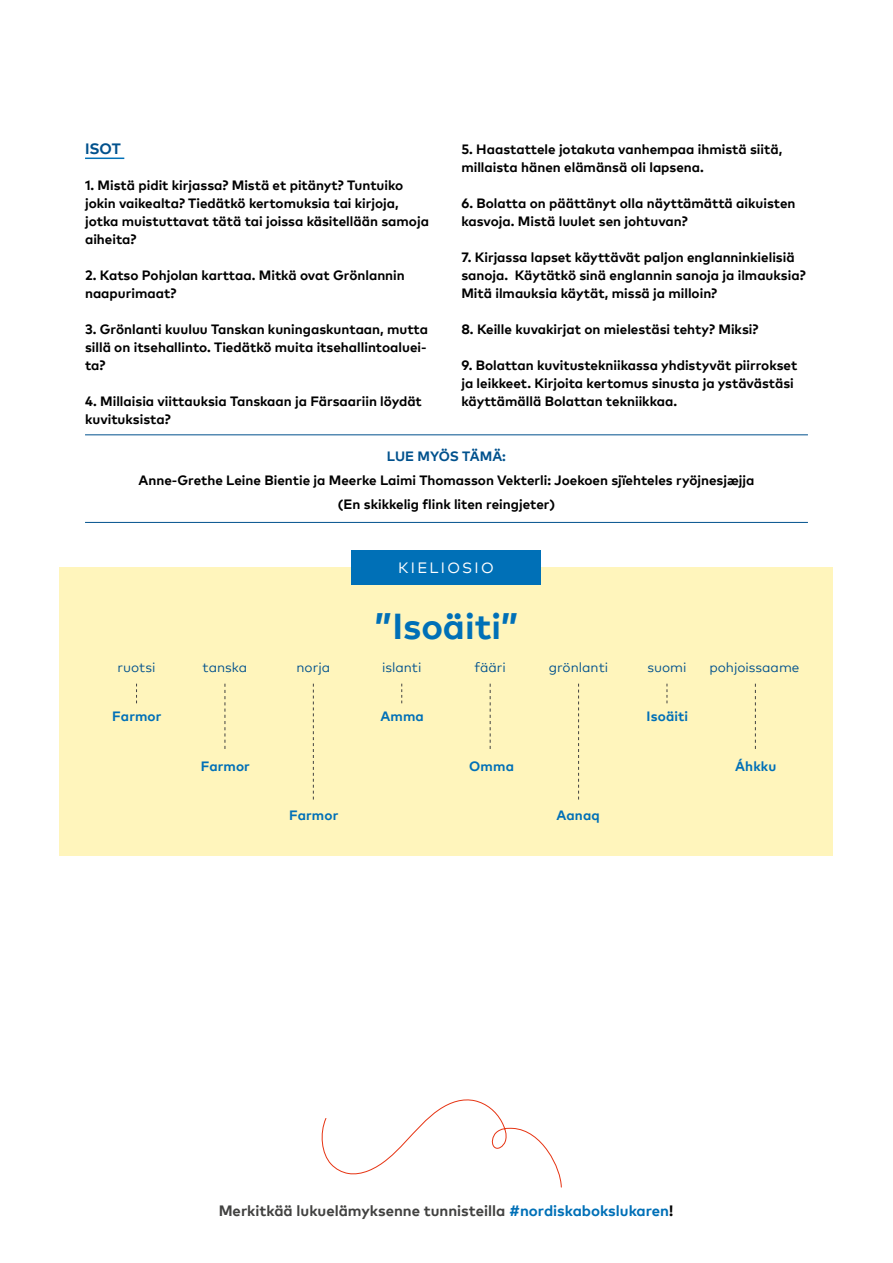
<style>
.page{position:relative;width:893px;height:1263px;background:#fff}
.page>*{position:absolute;margin:0;border:0;box-sizing:border-box;transform-origin:0 0}
.t1{font:700 36px "Mark Pro";color:#0070b7}
.Footer_tagline{font:700 15px "Mark Pro";color:#424241}
.t2{font:15px "Mark Pro";letter-spacing:.15em;color:#fff}
.Alleviivattu_väliots{font:700 15px "Mark Pro";color:#00518d}
.P_9_12_bold_space{font:700 13.5px/18px "Mark Pro";color:#000}
.P_9_bold_tagline{font:700 13.5px/24px "Mark Pro";color:#000;text-align:center}
.t3{font:13.5px "Mark Pro";color:#00518d}
.t4{font:700 13.5px "Mark Pro";letter-spacing:.01em;color:#0070b7}
.P_9_bold_tagline-2{font:700 13.5px "Mark Pro";letter-spacing:.005em;color:#00518d}
.s1{color:#0070b7}
.s2{color:#000}
</style>
<div class="page">
<div style="left:59px;top:567px;width:774px;height:289px;background:#fff5bc"></div>
<div style="left:351px;top:550px;width:190px;height:34px;background:#0070b7"></div>
<svg style="left:136px;top:684px;width:1px;height:19px"></svg>
<svg style="left:401px;top:684px;width:1px;height:19px"></svg>
<svg style="left:667px;top:684px;width:1px;height:19px"></svg>
<svg style="left:225px;top:684px;width:1px;height:65px"></svg>
<svg style="left:490px;top:684px;width:1px;height:65px"></svg>
<svg style="left:755px;top:684px;width:1px;height:65px"></svg>
<svg style="left:313px;top:684px;width:1px;height:115px"></svg>
<svg style="left:578px;top:684px;width:1px;height:115px"></svg>
<hr style="left:85px;top:434px;width:723px;height:1px;background:#00518d">
<hr style="left:85px;top:522px;width:723px;height:1px;background:#00518d">
<hr style="left:85px;top:158px;width:39px;height:1px;background:#0070b7">
<svg style="left:321px;top:1099px;width:241px;height:89px"></svg>
<p class="Alleviivattu_väliots" style="left:85px;top:137px;width:37px">ISOT</p>
<p class="P_9_12_bold_space" style="left:85px;top:175px;width:345px">1. Mistä pidit kirjassa? Mistä et pitänyt? Tuntuiko jokin vaikealta? Tiedätkö kertomuksia tai kirjoja, jotka muistuttavat tätä tai joissa käsitellään samoja aiheita?</p>
<p class="P_9_12_bold_space" style="left:85px;top:265px;width:321px">2. Katso Pohjolan karttaa. Mitkä ovat Grönlannin naapurimaat?</p>
<p class="P_9_12_bold_space" style="left:85px;top:319px;width:345px;text-align:justify">3. Grönlanti kuuluu Tanskan kuningaskuntaan, mutta sillä on itsehallinto. Tiedätkö muita itsehallintoaluei&shy;ta?</p>
<p class="P_9_12_bold_space" style="left:85px;top:391px;width:338px">4. Millaisia viittauksia Tanskaan ja Färsaariin löydät kuvituksista?</p>
<p class="P_9_12_bold_space" style="left:461px;top:139px;width:322px">5. Haastattele jotakuta vanhempaa ihmistä siitä, millaista hänen elämänsä oli lapsena.</p>
<p class="P_9_12_bold_space" style="left:461px;top:193px;width:336px">6. Bolatta on päättänyt olla näyttämättä aikuisten kasvoja. Mistä luulet sen johtuvan?</p>
<p class="P_9_12_bold_space" style="left:461px;top:247px;width:346px">7. Kirjassa lapset käyttävät paljon englanninkielisiä sanoja. Käytätkö sinä englannin sanoja ja ilmauksia?<br>Mitä ilmauksia käytät, missä ja milloin?</p>
<p class="P_9_12_bold_space" style="left:461px;top:319px;width:299px">8. Keille kuvakirjat on mielestäsi tehty? Miksi?</p>
<p class="P_9_12_bold_space" style="left:461px;top:355px;width:337px">9. Bolattan kuvitustekniikassa yhdistyvät piirrokset ja leikkeet. Kirjoita kertomus sinusta ja ystävästäsi käyttämällä Bolattan tekniikkaa.</p>
<p class="P_9_bold_tagline-2" style="left:387px;top:446px;width:121px">LUE MYÖS TÄMÄ:</p>
<p class="P_9_bold_tagline" style="left:139px;top:467px;width:617px">Anne-Grethe Leine Bientie ja Meerke Laimi Thomasson Vekterli: Joekoen sjïehteles ryöjnesjæjja (En skikkelig flink liten reingjeter)</p>
<p class="t2" style="left:398px;top:557px;width:97px">KIELIOSIO</p>
<h1 class="t1" style="left:375px;top:598px;width:145px">”Isoäiti”</h1>
<p class="t3" style="left:118px;top:657px;width:39px">ruotsi</p>
<p class="t3" style="left:203px;top:657px;width:46px">tanska</p>
<p class="t3" style="left:296px;top:657px;width:35px">norja</p>
<p class="t3" style="left:382px;top:657px;width:41px">islanti</p>
<p class="t3" style="left:474px;top:657px;width:33px">fääri</p>
<p class="t3" style="left:549px;top:657px;width:61px">grönlanti</p>
<p class="t3" style="left:647px;top:657px;width:41px">suomi</p>
<p class="t3" style="left:709px;top:657px;width:92px">pohjoissaame</p>
<p class="t4" style="left:112px;top:706px;width:51px">Farmor</p>
<p class="t4" style="left:380px;top:706px;width:45px">Amma</p>
<p class="t4" style="left:646px;top:706px;width:43px">Isoäiti</p>
<p class="t4" style="left:201px;top:756px;width:51px">Farmor</p>
<p class="t4" style="left:469px;top:756px;width:46px">Omma</p>
<p class="t4" style="left:735px;top:756px;width:43px">Áhkku</p>
<p class="t4" style="left:289px;top:805px;width:51px">Farmor</p>
<p class="t4" style="left:557px;top:805px;width:45px">Aanaq</p>
<p class="Footer_tagline" style="left:219px;top:1199px;width:456px">Merkitkää lukuelämyksenne tunnisteilla <span class="s1">#nordiskabokslukaren</span><span class="s2">!</span></p>
</div>
